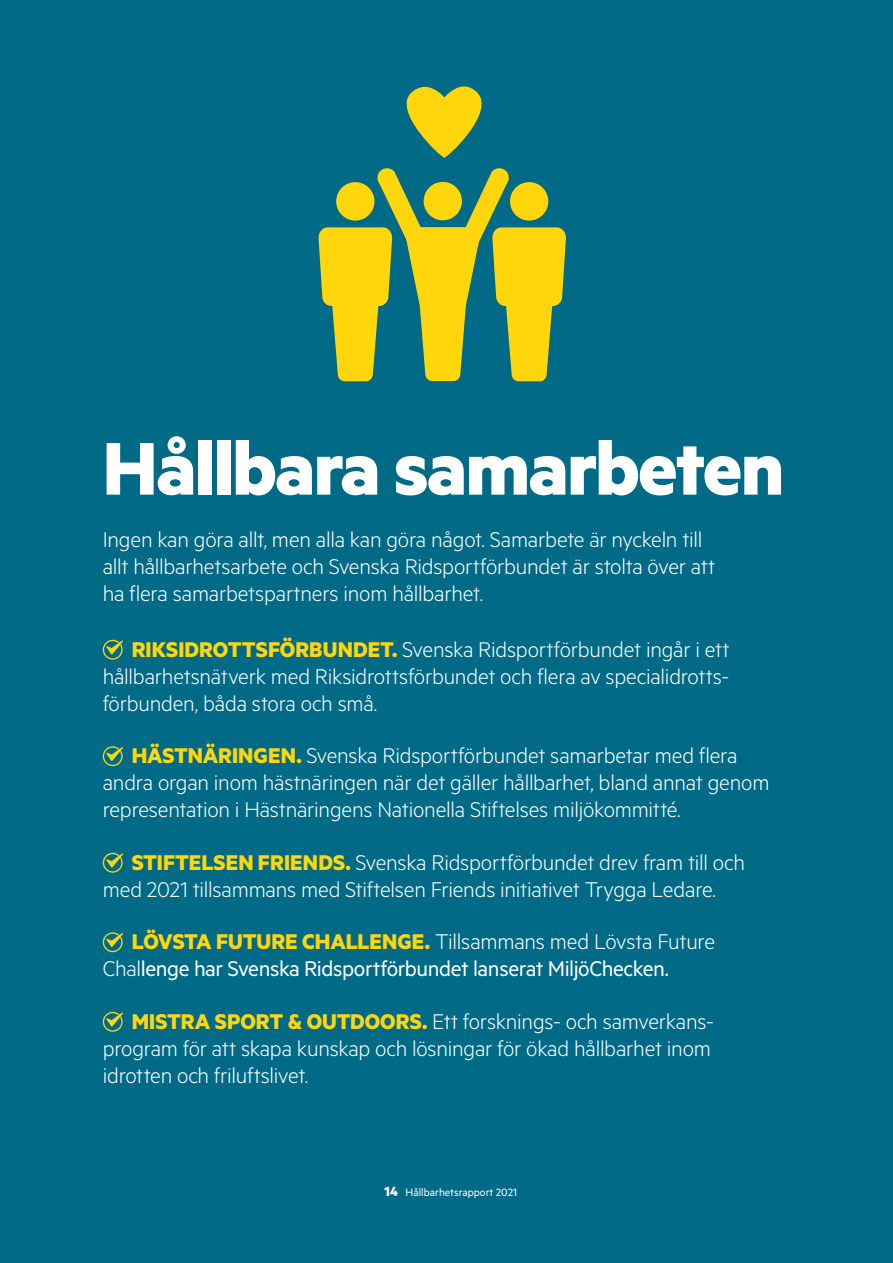
<style>
.page{position:relative;width:893px;height:1263px;background:#006a87}
.page>*{position:absolute;margin:0;border:0;box-sizing:border-box;transform-origin:0 0}
.t1{font:700 84px "Metric";letter-spacing:-.02em;color:#fff}
.t2{font:300 24px/27px "Metric";letter-spacing:-.01em;color:#fff}
.t3{font:24px/27px "Metric";letter-spacing:-.015em;color:#fff}
.t4{font:12px "Metric";color:#fff}
.s1{font-weight:700;color:#ffd60b}
.s2{font-weight:300}
.s3{font-weight:700;font-size:15px}
</style>
<div class="page">
<svg style="left:318px;top:168px;width:248px;height:213px"></svg>
<svg style="left:406px;top:86px;width:76px;height:72px"></svg>
<svg style="left:103px;top:640px;width:20px;height:20px"></svg>
<svg style="left:103px;top:746px;width:20px;height:20px"></svg>
<svg style="left:103px;top:853px;width:20px;height:20px"></svg>
<svg style="left:103px;top:932px;width:20px;height:20px"></svg>
<svg style="left:103px;top:1012px;width:20px;height:20px"></svg>
<h1 class="t1" style="left:103px;top:417px;width:683px">Hållbara samarbeten</h1>
<p class="t2" style="left:103px;top:525px;width:614px">Ingen kan göra allt, men alla kan göra något. Samarbete är nyckeln till allt hållbarhetsarbete och Svenska Ridsportförbundet är stolta över att ha flera samarbetspartners inom hållbarhet.</p>
<p class="t2" style="left:103px;top:635px;width:628px;text-align:justify;text-indent:29px"><span class="s1">RIKSIDROTTSFÖRBUNDET.</span> Svenska Ridsportförbundet ingår i ett hållbarhetsnätverk med Riksidrottsförbundet och flera av specialidrotts&shy;förbunden, båda stora och små.</p>
<p class="t2" style="left:103px;top:741px;width:668px;text-indent:29px"><span class="s1">HÄSTNÄRINGEN.</span> Svenska Ridsportförbundet samarbetar med flera andra organ inom hästnäringen när det gäller hållbarhet, bland annat genom representation i Hästnäringens Nationella Stiftelses miljökommitté.</p>
<p class="t2" style="left:103px;top:848px;width:644px;text-indent:29px"><span class="s1">STIFTELSEN FRIENDS.</span> Svenska Ridsportförbundet drev fram till och med 2021 tillsammans med Stiftelsen Friends initiativet Trygga Ledare.</p>
<p class="t3" style="left:103px;top:927px;width:614px;text-indent:29px"><span class="s1">LÖVSTA FUTURE CHALLENGE.</span> <span class="s2">Tillsammans med Lövsta Future<br>Chal</span>lenge har Svenska Ridsportförbundet lanserat MiljöChecken.</p>
<p class="t2" style="left:103px;top:1007px;width:613px;text-indent:29px"><span class="s1">MISTRA SPORT &amp; OUTDOORS.</span> Ett forsknings- och samverkans&shy;program för att skapa kunskap och lösningar för ökad hållbarhet inom idrotten och friluftslivet.</p>
<p class="t4" style="left:385px;top:1185px;width:134px"><span class="s3">14</span> Hållbarhetsrapport 2021</p>
</div>
